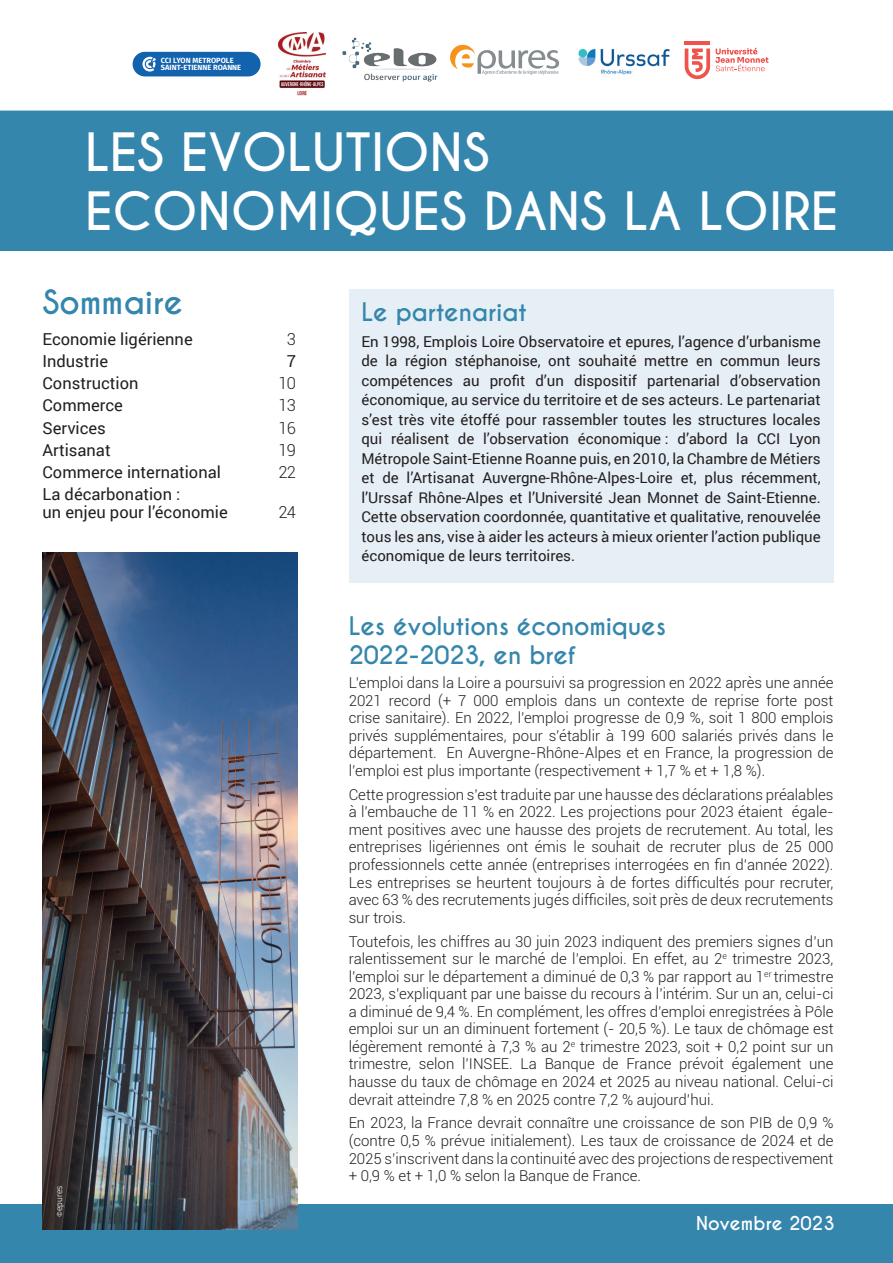
<style>
.page{position:relative;width:893px;height:1263px;background:#3586ac}
.page>*{position:absolute;margin:0;border:0;box-sizing:border-box;transform-origin:0 0}
.t1{font:700 49.5px/59.4px "Caviar Dreams";color:#fff}
.t2{font:700 31.5px "Caviar Dreams";color:#3586ac}
.t3{font:700 24px/28.8px "Caviar Dreams";letter-spacing:-.01em;color:#3586ac}
.t4{font:700 18px "Caviar Dreams";color:#fff}
.t5{font:16.5px/18px "Roboto";color:#231f20}
.t6{font:300 16.5px "Roboto";letter-spacing:-.04em;color:#231f20}
.t7{font:300 15px/17.5px "Roboto";color:#231f20;text-align:justify}
.t8{font:15px/19.5px "Roboto";color:#231f20;text-align:justify}
.t9{font:300 9px "Titillium";color:#fff}
.t10{font:700 7.5px/7.6px "Fira Sans";color:#fff}
</style>
<div class="page">
<div style="left:0;top:0;width:893px;height:111px;background:#fff"></div>
<div style="left:0;top:251px;width:893px;height:952px;background:#fff"></div>
<div style="left:349px;top:289px;width:484px;height:294px;background:#e6eff5"></div>
<img style="left:43px;top:553px;width:255px;height:676px">
<img style="left:342px;top:35px;width:97px;height:53px">
<svg style="left:450px;top:45px;width:109px;height:30px;background:#e2dcd5"></svg>
<img style="left:576px;top:46px;width:95px;height:30px">
<img style="left:279px;top:33px;width:47px;height:62px">
<hr style="left:685px;top:42px;width:25px;height:3px;background:#f0524d">
<svg style="left:685px;top:48px;width:83px;height:31px;background:#facbca"></svg>
<div style="left:133px;top:52px;width:128px;height:24px;background:#1262ae;border-radius:12px"></div>
<svg style="left:142px;top:57px;width:14px;height:15px"></svg>
<p class="t10" style="left:161px;top:56px;width:82px">CCI LYON METROPOLE<br>SAINT-ETIENNE ROANNE</p>
<h1 class="t1" style="left:85px;top:124px;width:755px">LES EVOLUTIONS<br>ECONOMIQUES DANS LA LOIRE</h1>
<h2 class="t2" style="left:43px;top:283px;width:142px">Sommaire</h2>
<p class="t5" style="left:43px;top:329px;width:152px">Economie ligérienne</p>
<p class="t6" style="left:287px;top:327px;width:11px">3</p>
<p class="t5" style="left:43px;top:351px;width:67px">Industrie</p>
<p class="t5" style="left:287px;top:351px;width:11px">7</p>
<p class="t5" style="left:43px;top:374px;width:97px">Construction</p>
<p class="t6" style="left:278px;top:372px;width:19px">10</p>
<p class="t5" style="left:43px;top:396px;width:82px">Commerce</p>
<p class="t6" style="left:278px;top:394px;width:19px">13</p>
<p class="t5" style="left:43px;top:418px;width:65px">Services</p>
<p class="t6" style="left:278px;top:416px;width:19px">16</p>
<p class="t5" style="left:43px;top:440px;width:70px">Artisanat</p>
<p class="t6" style="left:278px;top:439px;width:19px">19</p>
<p class="t5" style="left:43px;top:463px;width:180px">Commerce international</p>
<p class="t6" style="left:278px;top:461px;width:19px">22</p>
<p class="t5" style="left:43px;top:485px;width:187px">La décarbonation :<br>un enjeu pour l’économie</p>
<p class="t6" style="left:278px;top:501px;width:19px">24</p>
<p class="t9" style="left:52px;top:1217px;width:33px;rotate:-90deg">©epures</p>
<h3 class="t3" style="left:361px;top:298px;width:167px">Le partenariat</h3>
<p class="t8" style="left:361px;top:331px;width:461px">En 1998, Emplois Loire Observatoire et epures, l’agence d’urbanisme de la région stéphanoise, ont souhaité mettre en commun leurs compétences au profit d’un dispositif partenarial d’observation économique, au service du territoire et de ses acteurs. Le partenariat s’est très vite étoffé pour rassembler toutes les structures locales qui réalisent de l’observation économique : d’abord la CCI Lyon Métropole Saint-Etienne Roanne puis, en 2010, la Chambre de Métiers et de l’Artisanat Auvergne-Rhône-Alpes-Loire et, plus récemment, l’Urssaf Rhône-Alpes et l’Université Jean Monnet de Saint-Etienne.<br>Cette observation coordonnée, quantitative et qualitative, renouvelée tous les ans, vise à aider les acteurs à mieux orienter l’action publique économique de leurs territoires.</p>
<h3 class="t3" style="left:349px;top:613px;width:319px">Les évolutions économiques<br>2022-2023, en bref</h3>
<p class="t7" style="left:349px;top:673px;width:486px">L’emploi dans la Loire a poursuivi sa progression en 2022 après une année 2021 record (+ 7 000 emplois dans un contexte de reprise forte post crise sanitaire). En 2022, l’emploi progresse de 0,9 %, soit 1 800 emplois privés supplémentaires, pour s’établir à 199 600 salariés privés dans le département. En Auvergne-Rhône-Alpes et en France, la progression de l’emploi est plus importante (respectivement + 1,7 % et + 1,8 %).</p>
<p class="t7" style="left:349px;top:785px;width:486px">Cette progression s’est traduite par une hausse des déclarations préalables à l’embauche de 11 % en 2022. Les projections pour 2023 étaient égale&shy;ment positives avec une hausse des projets de recrutement. Au total, les entreprises ligériennes ont émis le souhait de recruter plus de 25 000 professionnels cette année (entreprises interrogées en fin d’année 2022).<br>Les entreprises se heurtent toujours à de fortes difficultés pour recruter, avec 63 % des recrutements jugés difficiles, soit près de deux recrutements sur trois.</p>
<p class="t7" style="left:349px;top:932px;width:486px">Toutefois, les chiffres au 30 juin 2023 indiquent des premiers signes d’un ralentissement sur le marché de l’emploi. En effet, au 2<sup>e</sup> trimestre 2023, l’emploi sur le département a diminué de 0,3 % par rapport au 1<sup>er</sup> trimestre 2023, s’expliquant par une baisse du recours à l’intérim. Sur un an, celui-ci a diminué de 9,4 %. En complément, les offres d’emploi enregistrées à Pôle emploi sur un an diminuent fortement (- 20,5 %). Le taux de chômage est légèrement remonté à 7,3 % au 2<sup>e</sup> trimestre 2023, soit + 0,2 point sur un trimestre, selon l’INSEE. La Banque de France prévoit également une hausse du taux de chômage en 2024 et 2025 au niveau national. Celui-ci devrait atteindre 7,8 % en 2025 contre 7,2 % aujourd’hui.</p>
<p class="t7" style="left:349px;top:1114px;width:486px">En 2023, la France devrait connaître une croissance de son PIB de 0,9 % (contre 0,5 % prévue initialement). Les taux de croissance de 2024 et de 2025 s’inscrivent dans la continuité avec des projections de respectivement + 0,9 % et + 1,0 % selon la Banque de France.</p>
<p class="t4" style="left:696px;top:1212px;width:140px">Novembre 2023</p>
</div>
